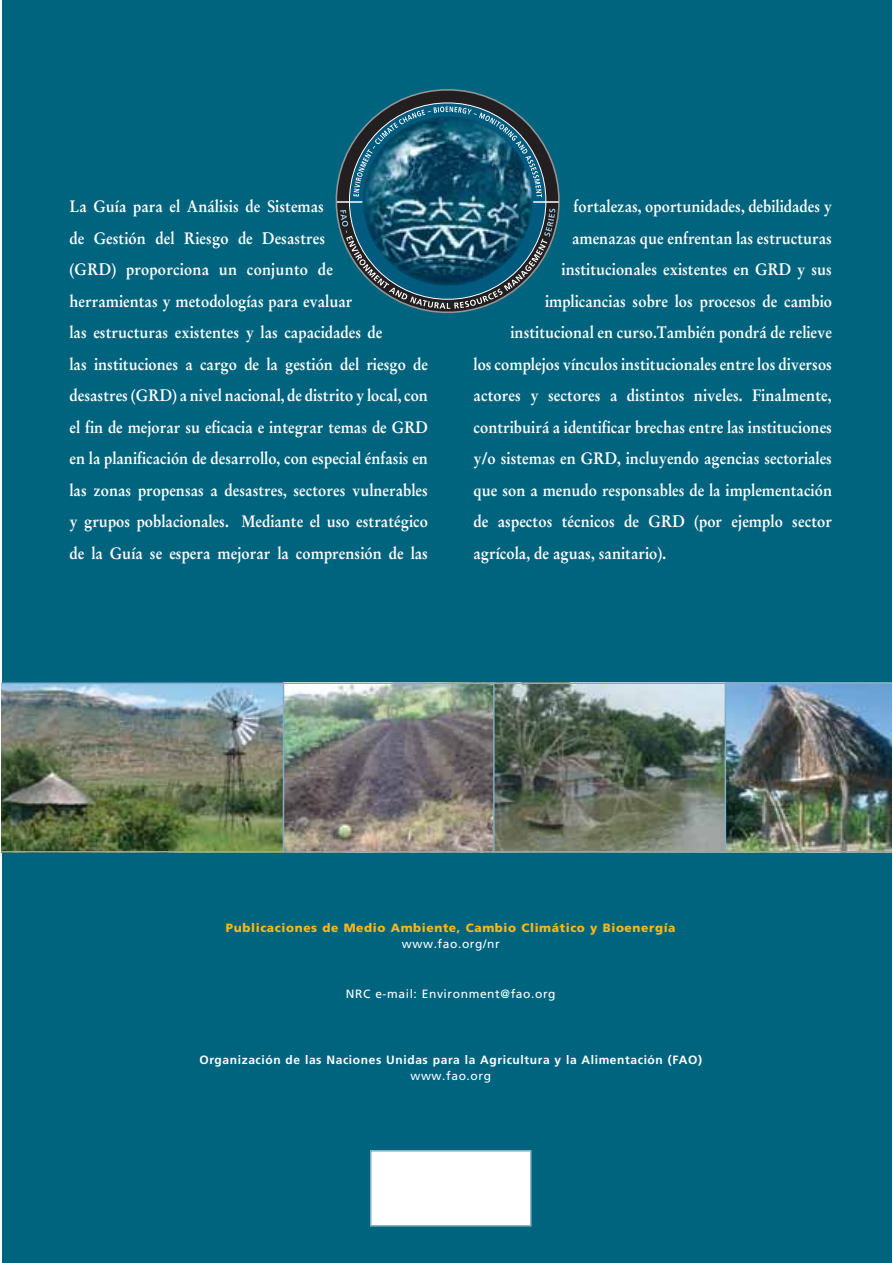
<style>
.page{position:relative;width:893px;height:1263px;background:#fff}
.page>*{position:absolute;margin:0;border:0;box-sizing:border-box;transform-origin:0 0}
.t1{font:700 16.5px/31.5px "Stempel Garamond";color:#fff;scale:.9 1}
.t2{font:700 12px "Frutiger LT Std";letter-spacing:.05em;color:#fff}
.t3{font:900 12px "Frutiger LT Std";letter-spacing:.05em;color:#fdb813}
.t4{font:12px "Frutiger LT Std";letter-spacing:.05em;color:#fff}
</style>
<div class="page">
<div style="left:2px;top:0;width:889px;height:1263px;background:#00647f"></div>
<svg style="left:335px;top:89px;width:224px;height:224px"></svg>
<svg style="left:340px;top:92px;width:216px;height:218px"></svg>
<img style="left:362px;top:203px;width:171px;height:6px">
<img style="left:340px;top:209px;width:215px;height:100px">
<svg style="left:337px;top:107px;width:221px;height:96px"></svg>
<div style="left:371px;top:1151px;width:160px;height:75px;background:#fff"></div>
<div style="left:370px;top:1150px;width:161px;height:77px;border:2px solid #81aec0"></div>
<img style="left:2px;top:683px;width:889px;height:170px">
<p class="t1" style="left:69px;top:192px;width:400px">La Guía para el Análisis de Sistemas<br>de Gestión del Riesgo de Desastres<br>(GRD) proporciona un conjunto de<br>herramientas y metodologías para evaluar<br>las estructuras existentes y las capacidades de<br>las instituciones a cargo de la gestión del riesgo de desastres (GRD) a nivel nacional, de distrito y local, con el fin de mejorar su eficacia e integrar temas de GRD en la planificación de desarrollo, con especial énfasis en las zonas propensas a desastres, sectores vulnerables y grupos poblacionales. Mediante el uso estratégico de la Guía se espera mejorar la comprensión de las</p>
<p class="t1" style="left:573px;top:192px;width:289px">fortalezas, oportunidades, debilidades y</p>
<p class="t1" style="left:572px;top:224px;width:290px">amenazas que enfrentan las estructuras</p>
<p class="t1" style="left:561px;top:255px;width:302px">institucionales existentes en GRD y sus</p>
<p class="t1" style="left:545px;top:287px;width:320px">implicancias sobre los procesos de cambio</p>
<p class="t1" style="left:510px;top:318px;width:359px">institucional en curso.También pondrá de relieve</p>
<p class="t1" style="left:473px;top:350px;width:400px">los complejos vínculos institucionales entre los diversos</p>
<p class="t1" style="left:473px;top:381px;width:399px">actores y sectores a distintos niveles. Finalmente,</p>
<p class="t1" style="left:473px;top:413px;width:400px">contribuirá a identificar brechas entre las instituciones</p>
<p class="t1" style="left:473px;top:444px;width:400px">y/o sistemas en GRD, incluyendo agencias sectoriales</p>
<p class="t1" style="left:473px;top:476px;width:400px">que son a menudo responsables de la implementación</p>
<p class="t1" style="left:473px;top:507px;width:400px">de aspectos técnicos de GRD (por ejemplo sector</p>
<p class="t1" style="left:473px;top:539px;width:215px">agrícola, de aguas, sanitario).</p>
<p class="t3" style="left:226px;top:923px;width:451px">Publicaciones de Medio Ambiente, Cambio Climático y Bioenergía</p>
<p class="t4" style="left:402px;top:939px;width:99px">www.fao.org/nr</p>
<p class="t4" style="left:346px;top:989px;width:211px">NRC e-mail: Environment@fao.org</p>
<p class="t2" style="left:199px;top:1055px;width:504px">Organización de las Naciones Unidas para la Agricultura y la Alimentación (FAO)</p>
<p class="t4" style="left:410px;top:1071px;width:82px">www.fao.org</p>
</div>
